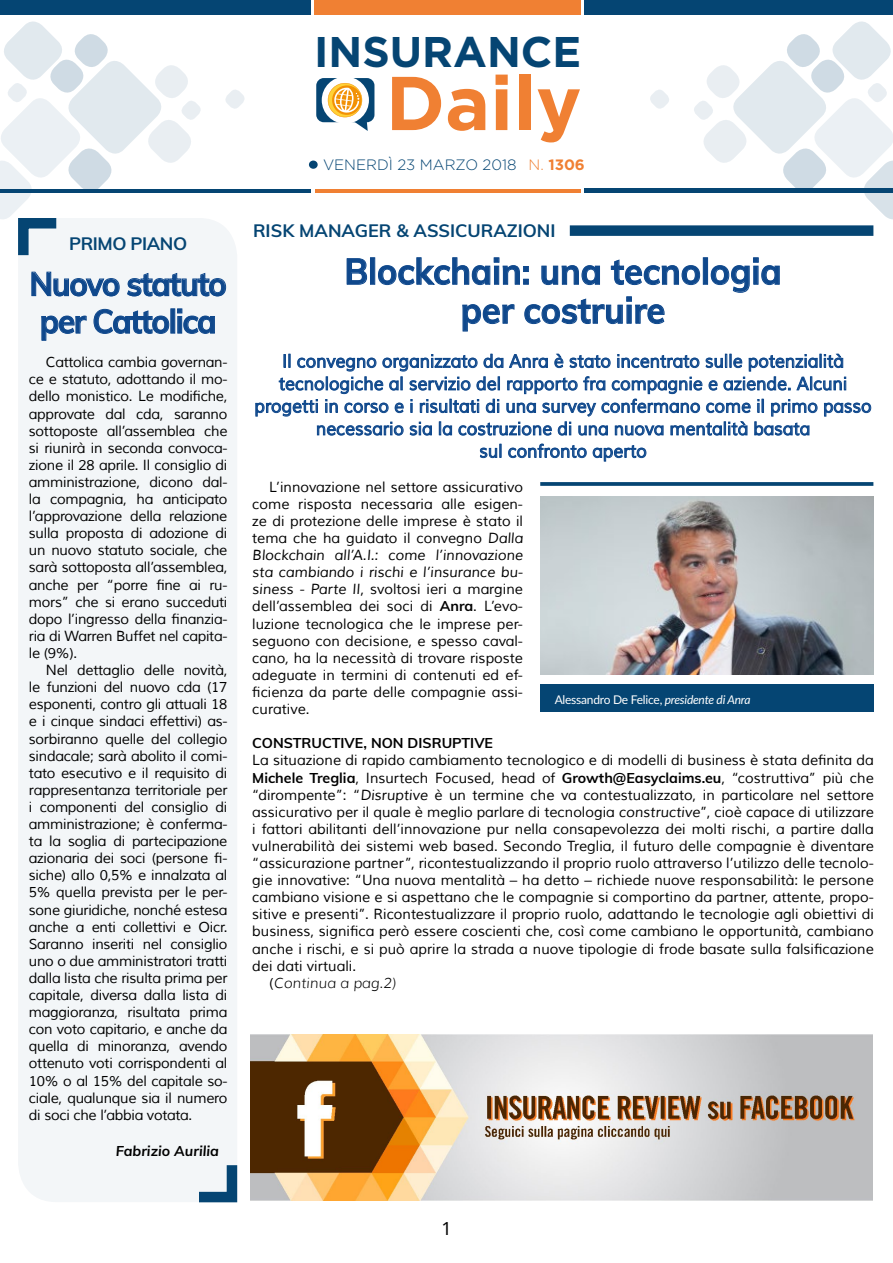
<style>
.page{position:relative;width:893px;height:1263px;background:#fff}
.page>*{position:absolute;margin:0;border:0;box-sizing:border-box;transform-origin:0 0}
.t1{font:700 76.05px "Gotham";color:#f08033}
.t2{font:700 42.9px "Gotham";color:#054573}
.t3{font:700 36px/39px "Muli";color:#0f488c;text-align:center;scale:.95 1}
.t4{font:700 33px/37.5px "Muli";letter-spacing:-.04em;color:#0f488c;text-align:center;scale:.95 1}
.t5{font:18px/22.5px "Muli";letter-spacing:.01em;color:#0f488c;text-align:center;scale:.95 1}
.t6{font:700 18px "Muli";color:#054573}
.t7{font:700 18px "Muli";letter-spacing:-.025em;color:#054573}
.t8{font:18px "Noto Sans";color:#000}
.t9{font:300 15px "Gotham";color:#054573}
.t10{font:700 15px "Gotham";color:#f08033}
.t11{font:14.25px/17.1px "Muli";color:#000;text-align:justify}
.t12{font:700 14.25px "Muli";color:#000}
.t13{font:italic 300 14.25px "Muli";letter-spacing:.01em;color:#000}
.t14{font:italic 700 14.25px "Muli";color:#000}
.t15{font:12px "Lato";letter-spacing:-.02em;color:#fff}
.s1{font-weight:300}
.s2{font-style:italic}
.s3{font-weight:700}
.s4{font-weight:400;font-style:normal}
</style>
<div class="page">
<div style="left:309px;top:161px;width:9px;height:8px;background:#054573;border-radius:50%"></div>
<div style="left:0;top:0;width:310px;height:15px;background:#054573"></div>
<div style="left:585px;top:0;width:308px;height:14px;background:#054573"></div>
<div style="left:314px;top:0;width:267px;height:15px;background:#f08033"></div>
<hr style="left:0;top:189px;width:310px;height:3px;background:#054573">
<hr style="left:585px;top:188px;width:308px;height:4px;background:#054573">
<hr style="left:315px;top:189px;width:266px;height:3px;background:#f08033">
<div style="left:316px;top:78px;width:58px;height:44px;background:#054573;border-radius:8px"></div>
<div style="left:322px;top:77px;width:47px;height:47px;background:#fff;border-radius:50%"></div>
<svg style="left:328px;top:83px;width:40px;height:48px"></svg>
<svg style="left:650px;top:90px;width:19px;height:19px"></svg>
<svg style="left:346px;top:258px;width:21px;height:27px"></svg>
<div style="left:370px;top:257px;width:5px;height:28px;border:1px solid #0f488c"></div>
<svg style="left:378px;top:257px;width:151px;height:28px"></svg>
<svg style="left:541px;top:265px;width:59px;height:20px"></svg>
<svg style="left:611px;top:259px;width:89px;height:26px"></svg>
<div style="left:703px;top:257px;width:5px;height:28px;border:1px solid #0f488c"></div>
<svg style="left:710px;top:257px;width:70px;height:36px"></svg>
<svg style="left:462px;top:304px;width:53px;height:28px"></svg>
<svg style="left:524px;top:296px;width:141px;height:28px"></svg>
<svg style="left:255px;top:353px;width:617px;height:83px"></svg>
<svg style="left:479px;top:444px;width:22px;height:14px"></svg>
<svg style="left:508px;top:443px;width:139px;height:19px"></svg>
<div style="left:18px;top:218px;width:219px;height:984px;background:#f3f6f8;border-radius:38px"></div>
<svg style="left:199px;top:1165px;width:39px;height:38px"></svg>
<svg style="left:0;top:21px;width:247px;height:276px"></svg>
<svg style="left:41px;top:315px;width:46px;height:26px"></svg>
<svg style="left:93px;top:309px;width:76px;height:25px"></svg>
<svg style="left:177px;top:309px;width:38px;height:25px"></svg>
<img style="left:251px;top:1034px;width:622px;height:166px">
<svg style="left:691px;top:14px;width:202px;height:206px"></svg>
<div style="left:570px;top:225px;width:303px;height:11px;background:#054573"></div>
<img style="left:541px;top:496px;width:333px;height:178px">
<svg style="left:540px;top:482px;width:333px;height:4px"></svg>
<div style="left:541px;top:685px;width:333px;height:27px;background:#054573"></div>
<p class="t7" style="left:69px;top:230px;width:119px">PRIMO PIANO</p>
<h3 class="t4" style="left:30px;top:263px;width:209px">Nuovo statuto per Cattolica</h3>
<p class="t11" style="left:29px;top:354px;width:200px;text-indent:17px">Cattolica cambia governan&shy;ce e statuto, adottando il mo&shy;dello monistico. Le modifiche, approvate dal cda, saranno sottoposte all’assemblea che si riunirà in seconda convoca&shy;zione il 28 aprile. Il consiglio di amministrazione, dicono dal&shy;la compagnia, ha anticipato l’approvazione della relazione sulla proposta di adozione di un nuovo statuto sociale, che sarà sottoposta all’assemblea, anche per “porre fine ai ru&shy;mors” che si erano succeduti dopo l’ingresso della finanzia&shy;ria di Warren Buffet nel capita&shy;le (9%).</p>
<p class="t11" style="left:29px;top:662px;width:200px;text-indent:17px">Nel dettaglio delle novità, le funzioni del nuovo cda (17 esponenti, contro gli attuali 18 e i cinque sindaci effettivi) as&shy;sorbiranno quelle del collegio sindacale; sarà abolito il comi&shy;tato esecutivo e il requisito di rappresentanza territoriale per i componenti del consiglio di amministrazione; è conferma&shy;ta la soglia di partecipazione azionaria dei soci (persone fi&shy;siche) allo 0,5% e innalzata al 5% quella prevista per le per&shy;sone giuridiche, nonché estesa anche a enti collettivi e Oicr.<br>Saranno inseriti nel consiglio uno o due amministratori tratti dalla lista che risulta prima per capitale, diversa dalla lista di maggioranza, risultata prima con voto capitario, e anche da quella di minoranza, avendo ottenuto voti corrispondenti al 10% o al 15% del capitale so&shy;ciale, qualunque sia il numero di soci che l’abbia votata.</p>
<p class="t14" style="left:116px;top:1140px;width:105px">Fabrizio Aurilia</p>
<h2 class="t2" style="left:314px;top:27px;width:269px">INSURANCE</h2>
<h1 class="t1" style="left:386px;top:59px;width:197px">Daily</h1>
<p class="t9" style="left:323px;top:157px;width:195px">VENERDÌ 23 MARZO 2018</p>
<p class="t10" style="left:529px;top:156px;width:58px"><span class="s1">N.</span> 1306</p>
<p class="t6" style="left:253px;top:217px;width:304px">RISK MANAGER &amp; ASSICURAZIONI</p>
<h3 class="t3" style="left:345px;top:250px;width:461px">Blockchain: una tecnologia per costruire</h3>
<p class="t5" style="left:255px;top:350px;width:651px">Il convegno organizzato da Anra è stato incentrato sulle potenzialità tecnologiche al servizio del rapporto fra compagnie e aziende. Alcuni progetti in corso e i risultati di una survey confermano come il primo passo necessario sia la costruzione di una nuova mentalità basata<br>sul confronto aperto</p>
<p class="t11" style="left:252px;top:479px;width:272px;text-indent:17px">L’innovazione nel settore assicurativo come risposta necessaria alle esigen&shy;ze di protezione delle imprese è stato il tema che ha guidato il convegno <span class="s2">Dalla Blockchain all’A.I.: come l’innovazione sta cambiando i rischi e l’insurance bu&shy;siness - Parte II</span>, svoltosi ieri a margine dell’assemblea dei soci di <span class="s3">Anra</span>. L’evo&shy;luzione tecnologica che le imprese per&shy;seguono con decisione, e spesso caval&shy;cano<span class="s2">,</span> ha la necessità di trovare risposte adeguate in termini di contenuti ed ef&shy;ficienza da parte delle compagnie assi&shy;curative.</p>
<p class="t12" style="left:252px;top:733px;width:242px">CONSTRUCTIVE, NON DISRUPTIVE</p>
<p class="t11" style="left:252px;top:752px;width:623px">La situazione di rapido cambiamento tecnologico e di modelli di business è stata definita da</p>
<p class="t11" style="left:252px;top:769px;width:623px"><span class="s3">Michele Treglia</span>, Insurtech Focused, head of <span class="s3">Growth@Easyclaims.eu</span>, “costruttiva” più che</p>
<p class="t11" style="left:252px;top:786px;width:623px">“dirompente”: “<span class="s2">Disruptive</span> è un termine che va contestualizzato, in particolare nel settore</p>
<p class="t11" style="left:252px;top:803px;width:623px">assicurativo per il quale è meglio parlare di tecnologia <span class="s2">constructive</span>”, cioè capace di utilizzare</p>
<p class="t11" style="left:252px;top:821px;width:623px">i fattori abilitanti dell’innovazione pur nella consapevolezza dei molti rischi, a partire dalla</p>
<p class="t11" style="left:252px;top:838px;width:623px">vulnerabilità dei sistemi web based. Secondo Treglia, il futuro delle compagnie è diventare</p>
<p class="t11" style="left:252px;top:855px;width:623px">“assicurazione partner”, ricontestualizzando il proprio ruolo attraverso l’utilizzo delle tecnolo-</p>
<p class="t11" style="left:252px;top:872px;width:623px">gie innovative: “Una nuova mentalità – ha detto – richiede nuove responsabilità: le persone</p>
<p class="t11" style="left:252px;top:889px;width:623px">cambiano visione e si aspettano che le compagnie si comportino da partner, attente, propo-</p>
<p class="t11" style="left:252px;top:906px;width:623px">sitive e presenti”. Ricontestualizzare il proprio ruolo, adattando le tecnologie agli obiettivi di</p>
<p class="t11" style="left:252px;top:923px;width:623px">business, significa però essere coscienti che, così come cambiano le opportunità, cambiano</p>
<p class="t11" style="left:252px;top:940px;width:623px">anche i rischi, e si può aprire la strada a nuove tipologie di frode basate sulla falsificazione</p>
<p class="t11" style="left:252px;top:957px;width:105px">dei dati virtuali.</p>
<p class="t13" style="left:269px;top:974px;width:128px"><span class="s4">(</span>Continua a pag.2)</p>
<p class="t15" style="left:555px;top:691px;width:197px">Alessandro De Felice, <span class="s2">presidente di Anra</span></p>
<p class="t8" style="left:441px;top:1216px;width:12px">1</p>
</div>
